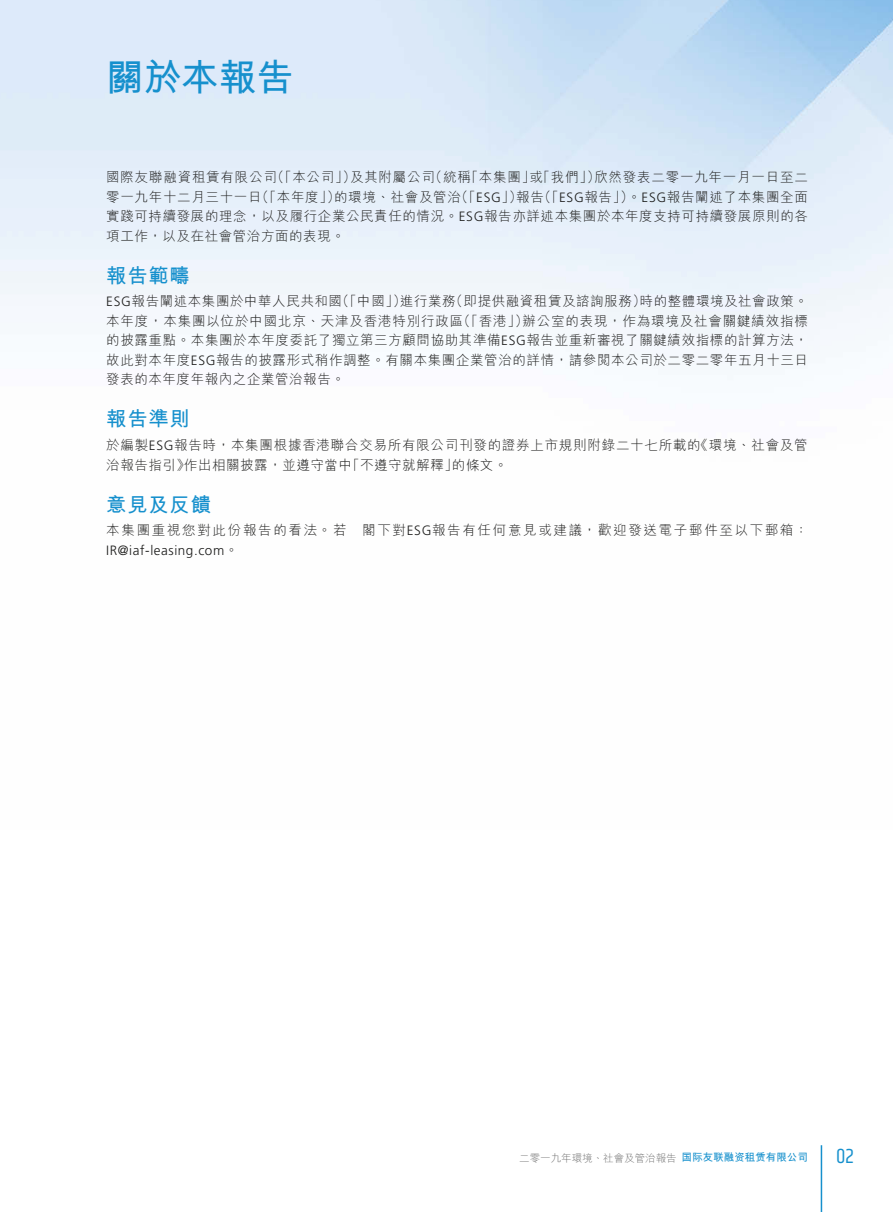
<style>
.page{position:relative;width:893px;height:1212px;background:#fff}
.page>*{position:absolute;margin:0;border:0;box-sizing:border-box;transform-origin:0 0}
.t1{font:700 37.5px "M Hei HK";color:#1690cd}
.t2{font:21px "Khand";color:#1690cd}
.t3{font:700 20.25px "M Hei HK";letter-spacing:.04em;color:#1690cd}
.t4{font:300 13.5px/19.5px "M Hei HK";letter-spacing:.045em;color:#1c1c1b}
.t5{font:300 13.5px "M Hei HK";letter-spacing:.125em;color:#1c1c1b}
.t6{font:300 13.5px "Frutiger LT Std";letter-spacing:.04em;color:#1c1c1b}
.t7{font:300 10.5px "M Hei HK";color:#6f6f6f}
.t8{font:700 10.5px "M Hei PRC";color:#1690cd}
.s1{font-family:"Frutiger LT Std"}
.s2{font-family:"M Hei HK"}
</style>
<div class="page">
<hr style="left:821px;top:1145px;width:1px;height:67px;background:#1690cd">
<h1 class="t1" style="left:106px;top:50px;width:189px">關於本報告</h1>
<p class="t4" style="left:271px;top:167px;width:87px">（「本公司」）</p>
<p class="t4" style="left:429px;top:167px;width:44px">（統稱</p>
<p class="t4" style="left:465px;top:167px;width:137px">「本集團 「或」 我們」）</p>
<p class="t4" style="left:350px;top:167px;width:86px">及其附屬公司</p>
<p class="t4" style="left:106px;top:167px;width:172px">國際友聯融資租賃有限公司</p>
<p class="t4" style="left:594px;top:167px;width:215px">欣然發表二零一九年一月一日至二</p>
<p class="t4" style="left:255px;top:186px;width:86px">（「本年度」）</p>
<p class="t4" style="left:455px;top:186px;width:69px">（「<span class="s1">ESG</span>」）</p>
<p class="t4" style="left:538px;top:186px;width:272px">（「<span class="s1">ESG</span>報告」）。<span class="s1">ESG</span>報告闡述了本集團全面</p>
<p class="t4" style="left:334px;top:186px;width:128px">的環境、社會及管治</p>
<p class="t4" style="left:106px;top:186px;width:703px">零一九年十二月三十一日<br>實踐可持續發展的理念，以及履行企業公民責任的情況。<span class="s1">ESG</span>報告亦詳述本集團於本年度支持可持續發展原則的各項工作，以及在社會管治方面的表現。</p>
<h3 class="t3" style="left:106px;top:260px;width:85px">報告範疇</h3>
<p class="t4" style="left:640px;top:291px;width:170px">時的整體環境及社會政策。</p>
<p class="t4" style="left:516px;top:186px;width:29px">報告</p>
<p class="t4" style="left:336px;top:291px;width:72px">（「中國」）</p>
<p class="t4" style="left:450px;top:291px;width:198px">（即提供融資租賃及諮詢服務）</p>
<p class="t4" style="left:106px;top:291px;width:237px"><span class="s1">ESG</span>報告闡述本集團於中華人民共和國</p>
<p class="t4" style="left:400px;top:291px;width:57px">進行業務</p>
<p class="t4" style="left:522px;top:311px;width:287px">辦公室的表現，作為環境及社會關鍵績效指標</p>
<p class="t4" style="left:457px;top:311px;width:73px">（「香港」）</p>
<p class="t4" style="left:106px;top:311px;width:703px">本年度，本集團以位於中國北京、天津及香港特別行政區<br>的披露重點。本集團於本年度委託了獨立第三方顧問協助其準備<span class="s1">ESG</span>報告並重新審視了關鍵績效指標的計算方法，故此對本年度<span class="s1">ESG</span>報告的披露形式稍作調整。有關本集團企業管治的詳情，請參閱本公司於二零二零年五月十三日發表的本年度年報內之企業管治報告。</p>
<h3 class="t3" style="left:106px;top:404px;width:85px">報告準則</h3>
<p class="t4" style="left:695px;top:435px;width:115px">《環境、社會及管</p>
<p class="t4" style="left:452px;top:435px;width:250px;text-indent:-345px">於編製<span class="s1">ESG</span>報告時，本集團根據香港聯合交易所有限公司刊發的證券上市規則附錄二十七所載的的條文。</p>
<p class="t4" style="left:184px;top:454px;width:170px">作出相關披露，並遵守當中</p>
<p class="t4" style="left:106px;top:454px;width:85px">治報告指引》</p>
<h3 class="t3" style="left:106px;top:489px;width:106px">意見及反饋</h3>
<p class="t5" style="left:106px;top:521px;width:703px">本集團重視您對此份報告的看法。若　閣下對<span class="s1">ESG</span>報告有任何意見或建議，歡迎發送電子郵件至以下郵箱：</p>
<p class="t6" style="left:106px;top:543px;width:134px">IR@iaf-leasing.com<span class="s2">。</span></p>
<p class="t4" style="left:346px;top:454px;width:113px">「不遵守就解釋」</p>
<p class="t8" style="left:682px;top:1152px;width:127px">国际友联融资租赁有限公司</p>
<p class="t7" style="left:519px;top:1150px;width:159px">二零一九年環境、社會及管治報告</p>
<h2 class="t2" style="left:836px;top:1143px;width:19px">02</h2>
</div>
